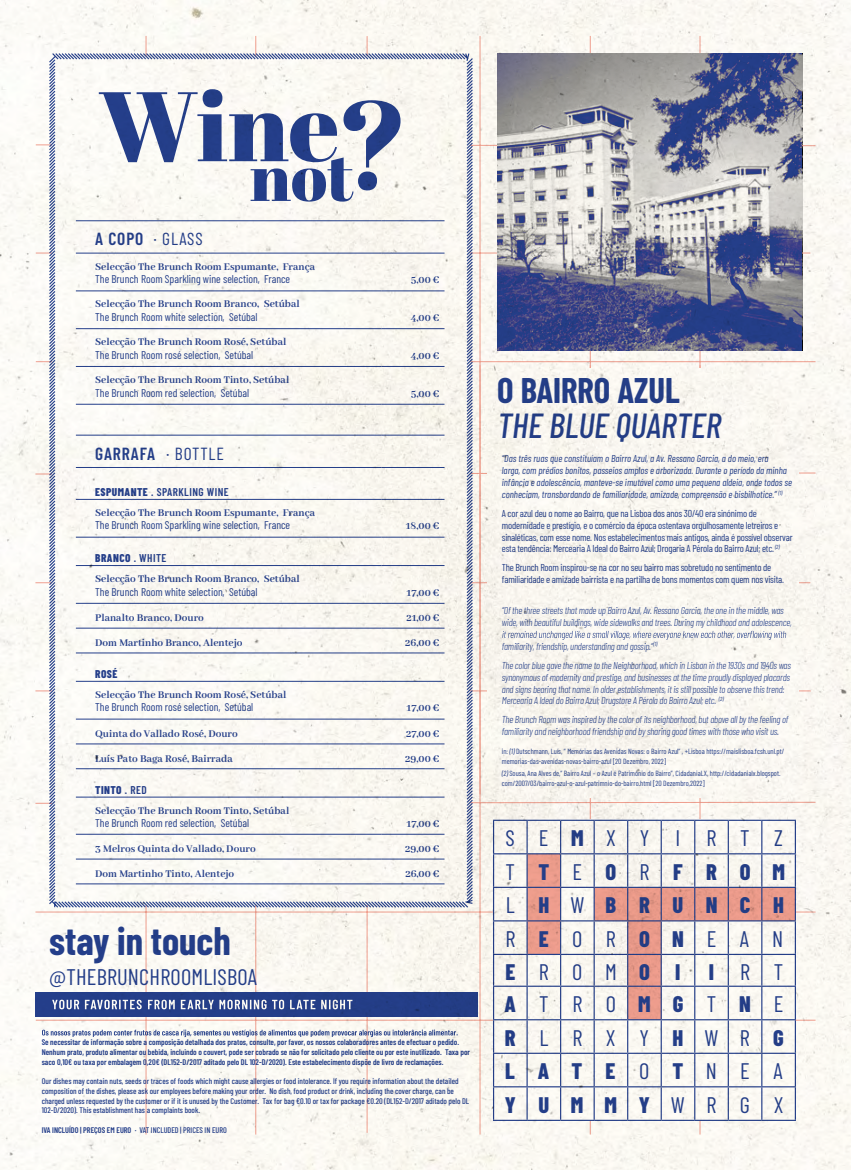
<style>
.page{position:relative;width:851px;height:1170px;background:#fff}
.page>*{position:absolute;margin:0;border:0;box-sizing:border-box;transform-origin:0 0}
.t1{font:98.5px "Abril Fatface";color:#25408f}
.t2{font:700 38.75px "Barlow Condensed";color:#25408f}
.t3{font:italic 500 34.75px "Barlow Condensed";color:#25408f}
.t4{font:700 34.75px "Barlow Condensed";color:#25408f}
.t5{font:22.5px/33.2px "Barlow Condensed";letter-spacing:.01em;color:#25408f;text-align:justify}
.t6{font:600 17.5px "Barlow Condensed";letter-spacing:.05em;color:#25408f}
.t7{font:17.5px "Barlow Condensed";letter-spacing:.05em;color:#25408f}
.t8{font:700 11.25px "Abhaya Libre";color:#25408f}
.t9{font:11.25px "Barlow Condensed";color:#25408f}
.t10{font:800 11.25px "Barlow Condensed";letter-spacing:.04em;color:#25408f}
.t11{font:600 11.25px "Barlow Condensed";letter-spacing:.04em;color:#25408f}
.t12{font:italic 300 10px/11.9px "Barlow Condensed";letter-spacing:-.02em;color:#25408f}
.t13{font:10px/11.9px "Barlow Condensed";letter-spacing:-.02em;color:#25408f}
.t14{font:italic 10px/11.9px "Barlow Condensed";color:#25408f}
.t15{font:500 8.12px/9.8px "Barlow Condensed";color:#25408f}
.t16{font:600 8.12px/9.8px "Barlow Condensed";color:#25408f}
.t17{font:7.5px/10px "Barlow Condensed";color:#25408f}
.s1{font-size:125px}
.s2{font-weight:600}
.s3{font-weight:400}
.s4{font-weight:800}
.s5{font-weight:500}
.s6{font-style:italic}
</style>
<div class="page">
<img style="left:0;top:0;width:851px;height:1169px">
<h1 class="t1" style="left:98px;top:57px;width:312px">Wine<sub>not</sub><span class="s1">?</span></h1>
<h3 class="t7" style="left:95px;top:226px;width:109px"><span class="s2">A COPO</span> · GLASS</h3>
<p class="t8" style="left:95px;top:260px;width:221px">Selecção The Brunch Room Espumante, França</p>
<p class="t9" style="left:95px;top:271px;width:196px">The Brunch Room Sparkling wine selection, France</p>
<p class="t8" style="left:411px;top:274px;width:30px">5,00 €</p>
<p class="t8" style="left:95px;top:298px;width:206px">Selecção The Brunch Room Branco, Setúbal</p>
<p class="t9" style="left:95px;top:309px;width:164px">The Brunch Room white selection, Setúbal</p>
<p class="t8" style="left:411px;top:311px;width:30px">4,00 €</p>
<p class="t8" style="left:95px;top:336px;width:193px">Selecção The Brunch Room Rosé, Setúbal</p>
<p class="t9" style="left:95px;top:346px;width:160px">The Brunch Room rosé selection, Setúbal</p>
<p class="t8" style="left:411px;top:349px;width:30px">4,00 €</p>
<p class="t8" style="left:95px;top:373px;width:196px">Selecção The Brunch Room Tinto, Setúbal</p>
<p class="t9" style="left:95px;top:384px;width:155px">The Brunch Room red selection, Setúbal</p>
<p class="t8" style="left:411px;top:387px;width:30px">5,00 €</p>
<h3 class="t6" style="left:95px;top:441px;width:130px">GARRAFA <span class="s3">· BOTTLE</span></h3>
<p class="t11" style="left:95px;top:483px;width:135px"><span class="s4">ESPUMANTE</span> . SPARKLING WINE</p>
<p class="t8" style="left:95px;top:506px;width:221px">Selecção The Brunch Room Espumante, França</p>
<p class="t9" style="left:95px;top:517px;width:196px">The Brunch Room Sparkling wine selection, France</p>
<p class="t8" style="left:406px;top:520px;width:35px">18,00 €</p>
<p class="t10" style="left:95px;top:550px;width:73px">BRANCO <span class="s2">. WHITE</span></p>
<p class="t8" style="left:95px;top:572px;width:206px">Selecção The Brunch Room Branco, Setúbal</p>
<p class="t9" style="left:95px;top:583px;width:164px">The Brunch Room white selection, Setúbal</p>
<p class="t8" style="left:406px;top:586px;width:35px">17,00 €</p>
<p class="t8" style="left:95px;top:611px;width:110px">Planalto Branco, Douro</p>
<p class="t8" style="left:406px;top:611px;width:35px">21,00 €</p>
<p class="t8" style="left:95px;top:636px;width:149px">Dom Martinho Branco, Alentejo</p>
<p class="t8" style="left:405px;top:636px;width:36px">26,00 €</p>
<p class="t10" style="left:95px;top:665px;width:24px">ROSÉ</p>
<p class="t8" style="left:95px;top:688px;width:193px">Selecção The Brunch Room Rosé, Setúbal</p>
<p class="t9" style="left:95px;top:699px;width:160px">The Brunch Room rosé selection, Setúbal</p>
<p class="t8" style="left:406px;top:702px;width:35px">17,00 €</p>
<p class="t8" style="left:95px;top:727px;width:144px">Quinta do Vallado Rosé, Douro</p>
<p class="t8" style="left:406px;top:727px;width:35px">27,00 €</p>
<p class="t8" style="left:95px;top:752px;width:139px">Luís Pato Baga Rosé, Bairrada</p>
<p class="t8" style="left:405px;top:752px;width:36px">29,00 €</p>
<p class="t10" style="left:95px;top:781px;width:53px">TINTO <span class="s2">. RED</span></p>
<p class="t8" style="left:95px;top:804px;width:196px">Selecção The Brunch Room Tinto, Setúbal</p>
<p class="t9" style="left:95px;top:815px;width:155px">The Brunch Room red selection, Setúbal</p>
<p class="t8" style="left:406px;top:817px;width:35px">17,00 €</p>
<p class="t8" style="left:95px;top:842px;width:162px">3 Melros Quinta do Vallado, Douro</p>
<p class="t8" style="left:405px;top:842px;width:36px">29,00 €</p>
<p class="t8" style="left:95px;top:867px;width:140px">Dom Martinho Tinto, Alentejo</p>
<p class="t8" style="left:405px;top:867px;width:36px">26,00 €</p>
<h2 class="t2" style="left:49px;top:913px;width:183px">stay in touch</h2>
<h3 class="t5" style="left:49px;top:958px;width:209px">@THEBRUNCHROOMLISBOA</h3>
<p class="t16" style="left:42px;top:1036px;width:430px">Se necessitar de informação sobre a composição detalhada dos pratos, consulte, por favor, os nossos colaboradores antes de efectuar o pedido.<br>Nenhum prato, produto alimentar ou bebida, incluindo o couvert, pode ser cobrado se não for solicitado pelo cliente ou por este inutilizado. Taxa por saco 0,10€ ou taxa por embalagem 0,20€ (DL152-D/2017 aditado pelo DL 102-D/2020). Este estabelecimento dispõe de livro de reclamações.</p>
<p class="t15" style="left:42px;top:1075px;width:429px">Our dishes may contain nuts, seeds or traces of foods which might cause allergies or food intolerance. If you require information about the detailed composition of the dishes, please ask our employees before making your order. No dish, food product or drink, including the cover charge, can be charged unless requested by the customer or if it is unused by the Customer. Tax for bag €0.10 or tax for package €0.20 (DL152-D/2017 aditado pelo DL 102-D/2020). This establishment has a complaints book.</p>
<p class="t16" style="left:42px;top:1124px;width:187px">IVA INCLUÍDO | PREÇOS EM EURO · <span class="s5">VAT INCLUDED | PRICES IN EURO</span></p>
<h3 class="t4" style="left:497px;top:366px;width:184px">O BAIRRO AZUL</h3>
<h3 class="t3" style="left:497px;top:401px;width:225px">THE BLUE QUARTER</h3>
<p class="t14" style="left:501px;top:452px;width:292px">“Das três ruas que constituíam o Bairro Azul, a Av. Ressano Garcia, a do meio, era<br>larga, com prédios bonitos, passeios amplos e arborizada. Durante o período da minha infância e adolescência, manteve-se imutável como uma pequena aldeia, onde todos se conheciam, transbordando de familiaridade, amizade, compreensão e bisbilhotice.” <sup>(1)</sup></p>
<p class="t13" style="left:501px;top:506px;width:292px">A cor azul deu o nome ao Bairro, que na Lisboa dos anos 30/40 era sinónimo de modernidade e prestígio, e o comércio da época ostentava orgulhosamente letreiros e sinaléticas, com esse nome. Nos estabelecimentos mais antigos, ainda é possível observar esta tendência: Mercearia A Ideal do Bairro Azul; Drogaria A Pérola do Bairro Azul; etc. <sup>(2)</sup></p>
<p class="t13" style="left:501px;top:561px;width:283px">The Brunch Room inspirou-se na cor no seu bairro mas sobretudo no sentimento de familiaridade e amizade bairrista e na partilha de bons momentos com quem nos visita.</p>
<p class="t12" style="left:501px;top:604px;width:291px">“Of the three streets that made up Bairro Azul, Av. Ressano Garcia, the one in the middle, was wide, with beautiful buildings, wide sidewalks and trees. During my childhood and adolescence,</p>
<p class="t12" style="left:501px;top:636px;width:290px;line-height:19px">familiarity, friendship, understanding and gossip.” <sup>(1)<br></sup>The color blue gave the name to the Neighborhood, which in Lisbon in the 1930s and 1940s was</p>
<p class="t12" style="left:502px;top:670px;width:290px">synonymous of modernity and prestige, and businesses at the time proudly displayed placards and signs bearing that name. In older establishments, it is still possible to observe this trend:<br>Mercearia A Ideal do Bairro Azul; Drugstore A Pérola do Bairro Azul; etc. <sup>(2)</sup></p>
<p class="t12" style="left:501px;top:713px;width:288px">The Brunch Room was inspired by the color of its neighborhood, but above all by the feeling of familiarity and neighborhood friendship and by sharing good times with those who visit us.</p>
<p class="t17" style="left:501px;top:746px;width:284px">in: <span class="s6">(1)</span> Dutschmann, Luís, “ Memórias das Avenidas Novas: o Bairro Azul” , +Lisboa https://maislisboa.fcsh.unl.pt/ memorias-das-avenidas-novas-bairro-azul [20 Dezembro, 2022]</p>
<p class="t17" style="left:502px;top:767px;width:280px"><span class="s6">(2)</span> Sousa, Ana Alves de,” Bairro Azul – o Azul é Património do Bairro”, CidadaniaLX, http://cidadanialx.blogspot. com/2007/03/bairro-azul-o-azul-patrimnio-do-bairro.html [20 Dezembro,2022]</p>
<h3 class="t5" style="left:505px;top:819px;width:281px">SE<span class="s4">M</span>XYIRTZ T<span class="s4">T</span>E<span class="s4">O</span>R<span class="s4">FROM </span>L<span class="s4">H</span>W<span class="s4">BRUNCH </span>R<span class="s4">E</span>OR<span class="s4">ON</span>EAN <span class="s4">E</span>ROM<span class="s4">OI</span></h3>
<h3 class="t5" style="left:504px;top:953px;width:281px;text-indent:204px"><span class="s4">I</span>RT <span class="s4">A</span>TRO<span class="s4">MG</span>T<span class="s4">N</span>E <span class="s4">R</span>LRXY<span class="s4">H</span>WR<span class="s4">G LATE</span>O<span class="s4">T</span>NEA <span class="s4">YUMMY</span>WRGX</h3>
</div>
